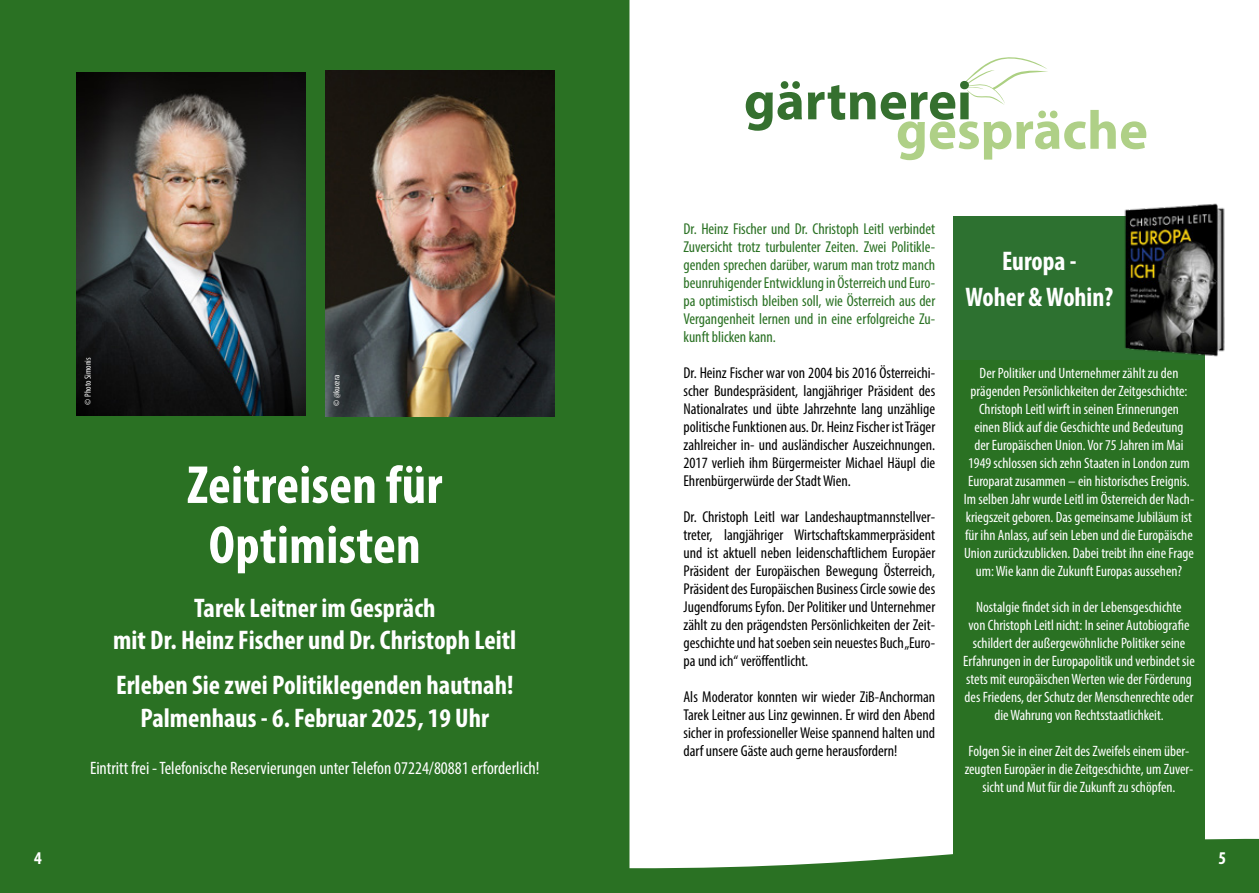
<style>
.page{position:relative;width:1259px;height:893px;background:#fff}
.page>*{position:absolute;margin:0;border:0;box-sizing:border-box;transform-origin:0 0}
.t1{font:700 54.75px "Myriad Pro";color:#afd087}
.t2{font:700 54.75px "Myriad Pro";color:#35702f}
.t3{font:700 condensed 54px/60px "Myriad Pro";letter-spacing:.005em;color:#fff;text-align:center}
.t4{font:700 condensed 27px/32.4px "Myriad Pro";color:#fff;text-align:center}
.t5{font:condensed 18px "Myriad Pro";color:#fff}
.t6{font:700 condensed 18px "Myriad Pro";color:#fff}
.t7{font:condensed 15.75px/18px "Myriad Pro";color:#000;text-align:justify}
.t8{font:condensed 15.75px/18px "Myriad Pro";color:#2a7123;text-align:justify}
.t9{font:condensed 15px/18px "Myriad Pro";color:#fff;text-align:center}
.t10{font:condensed 9px "Myriad Pro";color:#fff}
</style>
<div class="page">
<svg style="left:0;top:838px;width:1259px;height:55px;fill:#2a7123"></svg>
<div style="left:0;top:0;width:629px;height:891px;background:#2a7123"></div>
<svg style="left:965px;top:57px;width:83px;height:48px"></svg>
<div style="left:953px;top:216px;width:251px;height:157px;background:#2d7130"></div>
<img style="left:1124px;top:203px;width:101px;height:158px">
<div style="left:953px;top:360px;width:251px;height:533px;background:#2a7123"></div>
<img style="left:77px;top:72px;width:229px;height:343px">
<img style="left:325px;top:71px;width:229px;height:345px">
<p class="t10" style="left:82px;top:405px;width:49px;rotate:-90deg">© Photo Simonis</p>
<p class="t10" style="left:331px;top:406px;width:32px;rotate:-90deg">© @kucera</p>
<h2 class="t3" style="left:187px;top:454px;width:257px">Zeitreisen für<br>Optimisten</h2>
<h3 class="t4" style="left:113px;top:591px;width:405px">Tarek Leitner im Gespräch<br>mit Dr. Heinz Fischer und Dr. Christoph Leitl</h3>
<h3 class="t4" style="left:116px;top:668px;width:399px">Erleben Sie zwei Politiklegenden hautnah!<br>Palmenhaus - 6. Februar 2025, 19 Uhr</h3>
<p class="t5" style="left:90px;top:757px;width:451px">Eintritt frei - Telefonische Reservierungen unter Telefon 07224/80881 erforderlich!</p>
<h1 class="t2" style="left:744px;top:65px;width:229px">gärtnerei</h1>
<h1 class="t1" style="left:896px;top:95px;width:253px">gespräche</h1>
<p class="t8" style="left:683px;top:220px;width:253px">Dr. Heinz Fischer und Dr. Christoph Leitl verbindet Zuversicht trotz turbulenter Zeiten. Zwei Politikle&shy;genden sprechen darüber, warum man trotz manch beunruhigender Entwicklung in Österreich und Euro&shy;pa optimistisch bleiben soll, wie Österreich aus der Vergangenheit lernen und in eine erfolgreiche Zu&shy;kunft blicken kann.</p>
<p class="t7" style="left:683px;top:364px;width:253px">Dr. Heinz Fischer war von 2004 bis 2016 Österreichi&shy;scher Bundespräsident, langjähriger Präsident des Nationalrates und übte Jahrzehnte lang unzählige politische Funktionen aus. Dr. Heinz Fischer ist Träger zahlreicher in- und ausländischer Auszeichnungen.<br>2017 verlieh ihm Bürgermeister Michael Häupl die Ehrenbürgerwürde der Stadt Wien.</p>
<p class="t7" style="left:683px;top:508px;width:253px">Dr. Christoph Leitl war Landeshauptmannstellver&shy;treter, langjähriger Wirtschaftskammerpräsident und ist aktuell neben leidenschaftlichem Europäer Präsident der Europäischen Bewegung Österreich, Präsident des Europäischen Business Circle sowie des Jugendforums Eyfon. Der Politiker und Unternehmer zählt zu den prägendsten Persönlichkeiten der Zeit&shy;geschichte und hat soeben sein neuestes Buch „Euro&shy;pa und ich“ veröffentlicht.</p>
<p class="t7" style="left:683px;top:688px;width:253px">Als Moderator konnten wir wieder ZiB-Anchorman Tarek Leitner aus Linz gewinnen. Er wird den Abend sicher in professioneller Weise spannend halten und darf unsere Gäste auch gerne herausfordern!</p>
<h3 class="t4" style="left:965px;top:242px;width:149px;line-height:36px">Europa -<br>Woher &amp; Wohin?</h3>
<p class="t9" style="left:963px;top:364px;width:232px">Der Politiker und Unternehmer zählt zu den prägenden Persönlichkeiten der Zeitgeschichte:<br>Christoph Leitl wirft in seinen Erinnerungen<br>einen Blick auf die Geschichte und Bedeutung<br>der Europäischen Union. Vor 75 Jahren im Mai 1949 schlossen sich zehn Staaten in London zum Europarat zusammen – ein historisches Ereignis.<br>Im selben Jahr wurde Leitl im Österreich der Nach&shy;kriegszeit geboren. Das gemeinsame Jubiläum ist für ihn Anlass, auf sein Leben und die Europäische Union zurückzublicken. Dabei treibt ihn eine Frage um: Wie kann die Zukunft Europas aussehen?</p>
<p class="t9" style="left:963px;top:598px;width:233px">Nostalgie findet sich in der Lebensgeschichte<br>von Christoph Leitl nicht: In seiner Autobiografie schildert der außergewöhnliche Politiker seine Erfahrungen in der Europapolitik und verbindet sie stets mit europäischen Werten wie der Förderung des Friedens, der Schutz der Menschenrechte oder die Wahrung von Rechtsstaatlichkeit.</p>
<p class="t9" style="left:964px;top:742px;width:230px">Folgen Sie in einer Zeit des Zweifels einem über&shy;zeugten Europäer in die Zeitgeschichte, um Zuver&shy;sicht und Mut für die Zukunft zu schöpfen.</p>
<p class="t6" style="left:34px;top:847px;width:9px">4</p>
<p class="t6" style="left:1218px;top:847px;width:9px">5</p>
</div>
